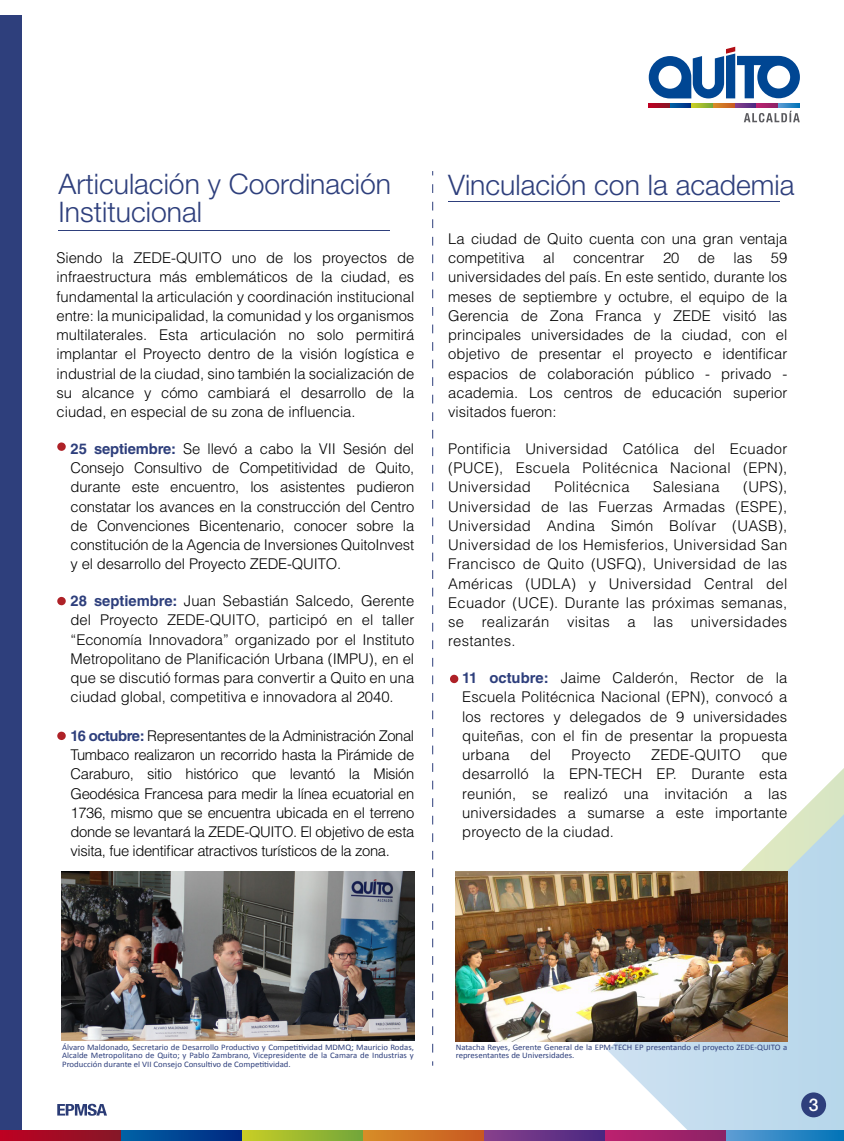
<style>
.page{position:relative;width:844px;height:1141px;background:#fff}
.page>*{position:absolute;margin:0;border:0;box-sizing:border-box;transform-origin:0 0}
.t1{font:300 28.35px/28px "Helvetica Neue";color:#2e3f7c}
.t2{font:500 17.5px "Helvetica Neue";color:#fff}
.t3{font:300 14.7px/19.2px "Helvetica LT Std";color:#000;text-align:justify}
.t4{font:300 14.7px "Helvetica LT Std";letter-spacing:.02em;color:#000}
.t5{font:8.4px/8.8px "Calibri";color:#2e3f7c;scale:1.04 1}
.s1{font-weight:700;color:#2e3f7c}
</style>
<div class="page">
<div style="left:0;top:16px;width:21px;height:1125px;background:#2e3f7c"></div>
<svg style="left:605px;top:769px;width:238px;height:362px"></svg>
<svg style="left:607px;top:814px;width:236px;height:317px"></svg>
<div style="left:57px;top:442px;width:9px;height:9px;background:#ae2127;border-radius:50%"></div>
<svg style="left:57px;top:597px;width:9px;height:9px"></svg>
<svg style="left:57px;top:731px;width:9px;height:9px"></svg>
<svg style="left:57px;top:1104px;width:50px;height:12px"></svg>
<svg style="left:432px;top:184px;width:1px;height:882px"></svg>
<div style="left:801px;top:1092px;width:25px;height:25px;background:#2e3f7c;border-radius:50%"></div>
<hr style="left:59px;top:230px;width:331px;height:1px;background:#2e3f7c">
<hr style="left:448px;top:201px;width:331px;height:1px;background:#2e3f7c">
<svg style="left:449px;top:674px;width:9px;height:9px"></svg>
<img style="left:455px;top:871px;width:332px;height:170px">
<svg style="left:744px;top:111px;width:55px;height:11px"></svg>
<svg style="left:648px;top:103px;width:22px;height:5px"></svg>
<svg style="left:670px;top:103px;width:21px;height:5px"></svg>
<svg style="left:691px;top:103px;width:22px;height:5px"></svg>
<svg style="left:713px;top:103px;width:22px;height:5px"></svg>
<svg style="left:735px;top:103px;width:21px;height:5px"></svg>
<svg style="left:756px;top:103px;width:22px;height:5px"></svg>
<svg style="left:778px;top:103px;width:21px;height:5px"></svg>
<svg style="left:648px;top:47px;width:151px;height:51px"></svg>
<svg style="left:0;top:1131px;width:121px;height:10px"></svg>
<svg style="left:121px;top:1131px;width:121px;height:10px"></svg>
<svg style="left:242px;top:1131px;width:121px;height:10px"></svg>
<svg style="left:363px;top:1131px;width:121px;height:10px"></svg>
<svg style="left:484px;top:1131px;width:121px;height:10px"></svg>
<svg style="left:605px;top:1131px;width:121px;height:10px"></svg>
<svg style="left:726px;top:1131px;width:117px;height:10px"></svg>
<img style="left:62px;top:871px;width:352px;height:169px">
<h1 class="t1" style="left:59px;top:168px;width:334px">Articulación y Coordinación<br>Institucional</h1>
<h1 class="t1" style="left:448px;top:170px;width:348px">Vinculación con la academia</h1>
<p class="t3" style="left:57px;top:248px;width:359px">Siendo la ZEDE-QUITO uno de los proyectos de infraestructura más emblemáticos de la ciudad, es fundamental la articulación y coordinación institucional entre: la municipalidad, la comunidad y los organismos multilaterales. Esta articulación no solo permitirá implantar el Proyecto dentro de la visión logística e industrial de la ciudad, sino también la socialización de su alcance y cómo cambiará el desarrollo de la ciudad, en especial de su zona de influencia.</p>
<p class="t3" style="left:71px;top:439px;width:345px"><span class="s1">25 septiembre:</span> Se llevó a cabo la VII Sesión del Consejo Consultivo de Competitividad de Quito, durante este encuentro, los asistentes pudieron constatar los avances en la construcción del Centro de Convenciones Bicentenario, conocer sobre la constitución de la Agencia de Inversiones QuitoInvest y el desarrollo del Proyecto ZEDE-QUITO.</p>
<p class="t3" style="left:71px;top:591px;width:345px"><span class="s1">28 septiembre:</span> Juan Sebastián Salcedo, Gerente del Proyecto ZEDE-QUITO, participó en el taller “Economía Innovadora” organizado por el Instituto Metropolitano de Planificación Urbana (IMPU), en el que se discutió formas para convertir a Quito en una ciudad global, competitiva e innovadora al 2040.</p>
<p class="t3" style="left:71px;top:726px;width:345px"><span class="s1">16 octubre:</span> Representantes de la Administración Zonal Tumbaco realizaron un recorrido hasta la Pirámide de Caraburo, sitio histórico que levantó la Misión Geodésica Francesa para medir la línea ecuatorial en 1736, mismo que se encuentra ubicada en el terreno donde se levantará la ZEDE-QUITO. El objetivo de esta visita, fue identificar atractivos turísticos de la zona.</p>
<p class="t3" style="left:448px;top:229px;width:340px">La ciudad de Quito cuenta con una gran ventaja competitiva al concentrar 20 de las 59 universidades del país. En este sentido, durante los meses de septiembre y octubre, el equipo de la Gerencia de Zona Franca y ZEDE visitó las principales universidades de la ciudad, con el objetivo de presentar el proyecto e identificar espacios de colaboración público - privado - academia. Los centros de educación superior visitados fueron:</p>
<p class="t3" style="left:448px;top:439px;width:340px">Pontificia Universidad Católica del Ecuador (PUCE), Escuela Politécnica Nacional (EPN), Universidad</p>
<p class="t3" style="left:448px;top:477px;width:340px;text-indent:295px">(UPS), Universidad de las Fuerzas Armadas (ESPE), Universidad Andina Simón Bolívar (UASB), Universidad de los Hemisferios, Universidad San Francisco de Quito (USFQ), Universidad de las Américas (UDLA) y Universidad Central del Ecuador (UCE). Durante las próximas semanas, se realizarán visitas a las universidades restantes.</p>
<p class="t3" style="left:462px;top:668px;width:326px"><span class="s1">11 octubre:</span> Jaime Calderón, Rector de la Escuela Politécnica Nacional (EPN), convocó a los rectores y delegados de 9 universidades quiteñas, con el fin de presentar la propuesta urbana</p>
<p class="t4" style="left:554px;top:478px;width:77px">Politécnica</p>
<p class="t4" style="left:653px;top:478px;width:68px">Salesiana</p>
<p class="t3" style="left:530px;top:745px;width:22px">del</p>
<p class="t3" style="left:571px;top:745px;width:60px">Proyecto</p>
<p class="t3" style="left:651px;top:745px;width:91px">ZEDE-QUITO</p>
<p class="t3" style="left:462px;top:745px;width:326px;text-indent:299px">que desarrolló la EPN-TECH EP. Durante esta reunión, se realizó una invitación a las universidades a sumarse a este importante proyecto de la ciudad.</p>
<p class="t5" style="left:62px;top:1042px;width:340px;text-align:justify">Álvaro Maldonado, Secretario de Desarrollo Productivo y Competitividad MDMQ; Mauricio Rodas, Alcalde Metropolitano de Quito; y Pablo Zambrano, Vicepresidente de la Camara de Industrias y Producción durante el VII Consejo Consultivo de Competitividad.</p>
<p class="t5" style="left:455px;top:1042px;width:320px">Natacha Reyes, Gerente General de la EPM-TECH EP presentando el proyecto ZEDE-QUITO a representantes de Universidades.</p>
<p class="t2" style="left:808px;top:1090px;width:11px">3</p>
</div>
